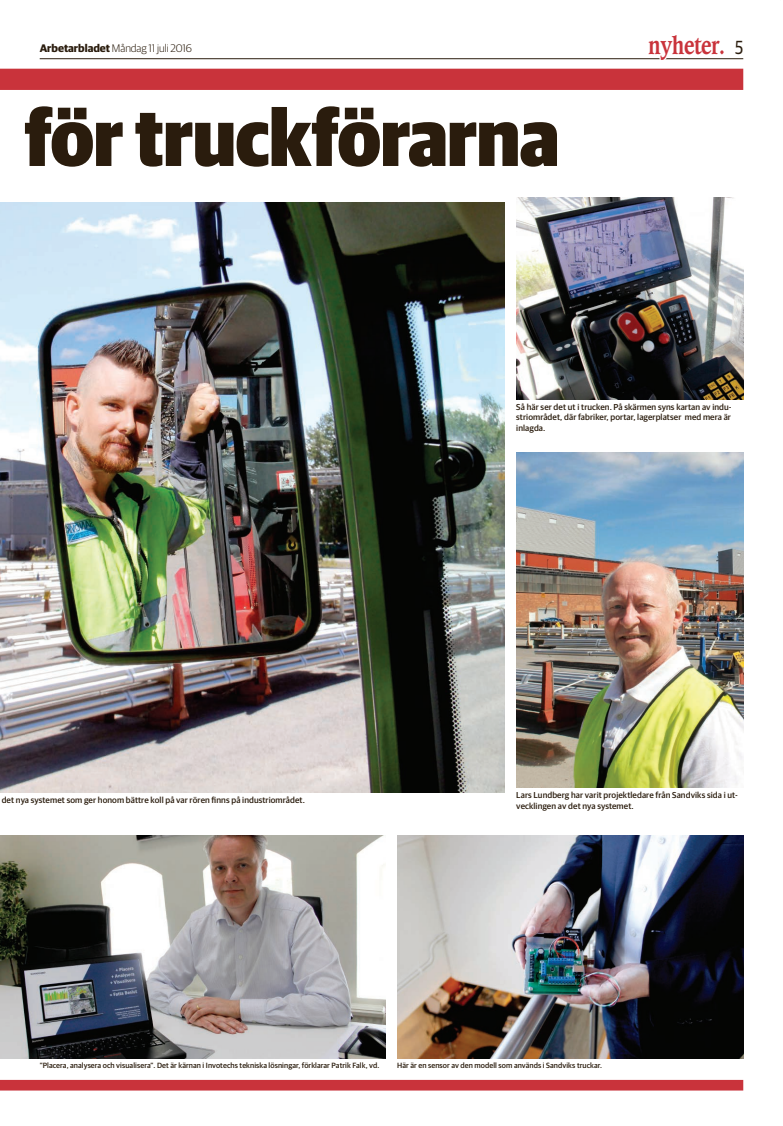
<style>
.page{position:relative;width:783px;height:1126px;background:#fff}
.page>*{position:absolute;margin:0;border:0;box-sizing:border-box;transform-origin:0 0}
.t1{font:900 80px "Duplex Sans";letter-spacing:-.005em;color:#2a1c0d}
.t2{font:700 23px "Caxton";letter-spacing:-.025em;color:#c9333b;scale:.85 1}
.t3{font:300 11px "Guardian Sans";color:#2a1c0d}
.t4{font:500 8.6px/10.6px "Guardian Sans";letter-spacing:.01em;color:#2a1c0d;text-align:justify}
.t5{font:500 7.6px "Guardian Sans";letter-spacing:.01em;color:#2a1c0d}
.s1{font-weight:700}
.s2{font-family:"Guardian Sans";font-weight:400;font-size:19px;color:#2a1c0d}
</style>
<div class="page">
<hr style="left:40px;top:59px;width:703px;height:1px;background:#2a1c0d">
<svg style="left:645px;top:58px;width:78px;height:11px"></svg>
<div style="left:718px;top:48px;width:7px;height:7px;border:3px solid #fff;border-radius:50%"></div>
<div style="left:0;top:1079px;width:743px;height:11px;background:#c9333b"></div>
<div style="left:0;top:69px;width:743px;height:21px;background:#c9333b"></div>
<img style="left:0;top:835px;width:386px;height:223px">
<img style="left:397px;top:835px;width:346px;height:223px">
<img style="left:0;top:202px;width:505px;height:590px">
<img style="left:516px;top:197px;width:227px;height:202px">
<img style="left:516px;top:452px;width:227px;height:335px">
<p class="t3" style="left:40px;top:40px;width:154px"><span class="s1">Arbetarbladet</span> måndag 11 juli 2016</p>
<h2 class="t2" style="left:648px;top:31px;width:113px">nyheter. <span class="s2">5</span></h2>
<h1 class="t1" style="left:24px;top:78px;width:536px">för truckförarna</h1>
<p class="t4" style="left:2px;top:794px;width:304px">det nya systemet som ger honom bättre koll på var rören finns på industriområdet.</p>
<p class="t4" style="left:516px;top:401px;width:217px">Så här ser det ut i trucken. På skärmen syns kartan av indu&shy;striområdet, där fabriker, portar, lagerplatser med mera är inlagda.</p>
<p class="t4" style="left:516px;top:789px;width:223px">Lars Lundberg har varit projektledare från Sandviks sida i ut&shy;vecklingen av det nya systemet.</p>
<p class="t5" style="left:40px;top:1060px;width:341px">”Placera, analysera och visualisera”. Det är kärnan i Invotechs tekniska lösningar, förklarar Patrik Falk, vd.</p>
<p class="t5" style="left:397px;top:1060px;width:206px">Här är en sensor av den modell som används i Sandviks truckar.</p>
</div>
